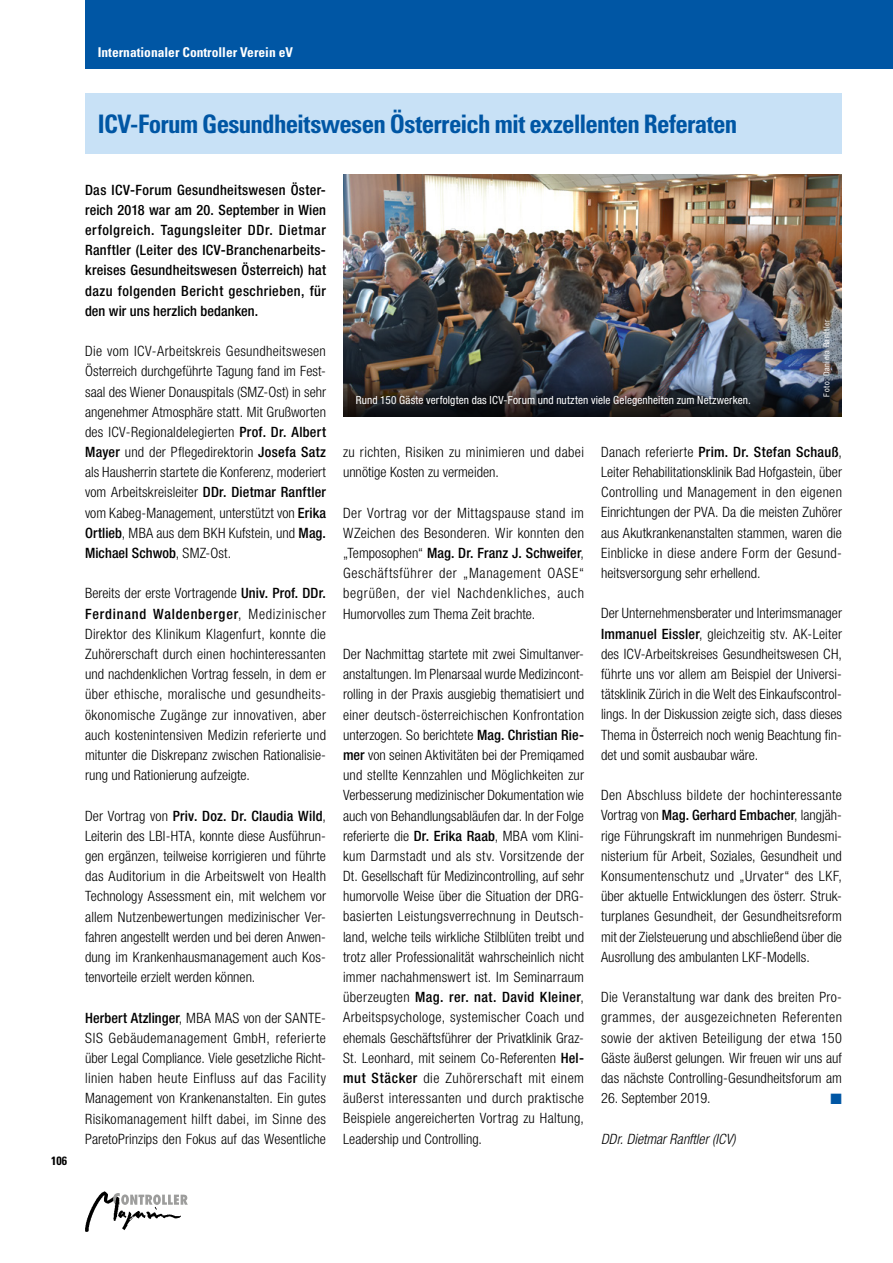
<style>
.page{position:relative;width:893px;height:1263px;background:#fff}
.page>*{position:absolute;margin:0;border:0;box-sizing:border-box;transform-origin:0 0}
.t1{font:700 condensed 25.5px "Univers LT Std";letter-spacing:-.03em;color:#0056a4}
.t2{font:15px "Zapf Dingbats ITC";color:#0056a4}
.t3{font:300 condensed 14.25px/20.2px "Helvetica Neue LT Pro";letter-spacing:.005em;color:#000;text-align:justify}
.t4{font:500 condensed 14.25px/20.2px "Helvetica Neue LT Pro";letter-spacing:.025em;color:#000;text-align:justify}
.t5{font:italic 300 condensed 14.25px "Helvetica Neue LT Pro";color:#000}
.t6{font:700 condensed 13.5px "Univers LT Std";color:#fff}
.t7{font:700 condensed 12px "Univers LT Std";color:#000}
.t8{font:condensed 11.25px "Helvetica Neue LT Pro";letter-spacing:.01em;color:#fff}
.t9{font:condensed 8.25px "Helvetica Neue LT Pro";letter-spacing:.07em;color:#fff}
.s1{font-weight:500}
</style>
<div class="page">
<svg style="left:181px;top:1194px;width:7px;height:11px"></svg>
<img style="left:85px;top:1191px;width:96px;height:41px">
<div style="left:85px;top:0;width:808px;height:68px;background:#0056a4"></div>
<div style="left:85px;top:94px;width:757px;height:60px;background:#c8e1f6"></div>
<img style="left:343px;top:174px;width:499px;height:202px">
<svg style="left:343px;top:376px;width:499px;height:41px;background:#26292f"></svg>
<p class="t6" style="left:98px;top:43px;width:197px">Internationaler Controller Verein eV</p>
<h1 class="t1" style="left:98px;top:108px;width:641px">ICV-Forum Gesundheitswesen Österreich mit exzellenten Referaten</h1>
<p class="t7" style="left:51px;top:1154px;width:17px">106</p>
<p class="t4" style="left:85px;top:179px;width:243px">Das ICV-Forum Gesundheitswesen Öster&shy;reich 2018 war am 20. September in Wien erfolgreich. Tagungsleiter DDr. Dietmar Ranftler (Leiter des ICV-Branchenarbeits&shy;kreises Gesundheitswesen Österreich) hat dazu folgenden Bericht geschrieben, für den wir uns herzlich bedanken.</p>
<p class="t3" style="left:85px;top:341px;width:242px">Die vom ICV-Arbeitskreis Gesundheitswesen Österreich durchgeführte Tagung fand im Fest&shy;saal des Wiener Donauspitals (SMZ-Ost) in sehr angenehmer Atmosphäre statt. Mit Grußworten des ICV-Regionaldelegierten <span class="s1">Prof. Dr. Albert Mayer</span> und der Pflegedirektorin <span class="s1">Josefa Satz </span>als Hausherrin startete die Konferenz, moderiert vom Arbeitskreisleiter <span class="s1">DDr. Dietmar Ranftler </span>vom Kabeg-Management, unterstützt von <span class="s1">Erika Ortlieb</span>, MBA aus dem BKH Kufstein, und <span class="s1">Mag.<br>Michael Schwob</span>, SMZ-Ost.</p>
<p class="t3" style="left:85px;top:583px;width:242px">Bereits der erste Vortragende <span class="s1">Univ. Prof. DDr.<br>Ferdinand Waldenberger</span>, Medizinischer Direktor des Klinikum Klagenfurt, konnte die Zuhörerschaft durch einen hochinteressanten und nachdenklichen Vortrag fesseln, in dem er über ethische, moralische und gesundheits&shy;ökonomische Zugänge zur innovativen, aber auch kostenintensiven Medizin referierte und mitunter die Diskrepanz zwischen Rationalisie&shy;rung und Rationierung aufzeigte.</p>
<p class="t3" style="left:85px;top:805px;width:243px">Der Vortrag von <span class="s1">Priv. Doz. Dr. Claudia Wild</span>, Leiterin des LBI-HTA, konnte diese Ausführun&shy;gen ergänzen, teilweise korrigieren und führte das Auditorium in die Arbeitswelt von Health Technology Assessment ein, mit welchem vor allem Nutzenbewertungen medizinischer Ver&shy;fahren angestellt werden und bei deren Anwen&shy;dung im Krankenhausmanagement auch Kos&shy;tenvorteile erzielt werden können.</p>
<p class="t3" style="left:85px;top:1007px;width:242px"><span class="s1">Herbert Atzlinger</span>, MBA MAS von der SANTE-SIS Gebäudemanagement GmbH, referierte über Legal Compliance. Viele gesetzliche Richt&shy;linien haben heute Einfluss auf das Facility Management von Krankenanstalten. Ein gutes Risikomanagement hilft dabei, im Sinne des ParetoPrinzips den Fokus auf das Wesentliche</p>
<p class="t8" style="left:356px;top:394px;width:397px">Rund 150 Gäste verfolgten das ICV-Forum und nutzten viele Gelegenheiten zum Netzwerken.</p>
<p class="t9" style="left:822px;top:396px;width:79px;rotate:-90deg">Foto: Daniela Ranftler</p>
<p class="t3" style="left:343px;top:442px;width:242px">zu richten, Risiken zu minimieren und dabei unnötige Kosten zu vermeiden.</p>
<p class="t3" style="left:343px;top:502px;width:242px">Der Vortrag vor der Mittagspause stand im WZeichen des Besonderen. Wir konnten den „Temposophen“ <span class="s1">Mag. Dr. Franz J. Schweifer</span>, Geschäftsführer der „Management OASE“ begrüßen, der viel Nachdenkliches, auch Humorvolles zum Thema Zeit brachte.</p>
<p class="t3" style="left:343px;top:644px;width:242px">Der Nachmittag startete mit zwei Simultanver&shy;anstaltungen. Im Plenarsaal wurde Medizincont&shy;rolling in der Praxis ausgiebig thematisiert und einer deutsch-österreichischen Konfrontation unterzogen. So berichtete <span class="s1">Mag. Christian Rie&shy;mer</span> von seinen Aktivitäten bei der Premiqamed und stellte Kennzahlen und Möglichkeiten zur Verbesserung medizinischer Dokumentation wie auch von Behandlungsabläufen dar. In der Folge referierte die <span class="s1">Dr. Erika Raab</span>, MBA vom Klini&shy;kum Darmstadt und als stv. Vorsitzende der Dt. Gesellschaft für Medizincontrolling, auf sehr humorvolle Weise über die Situation der DRG&shy;basierten Leistungsverrechnung in Deutsch&shy;land, welche teils wirkliche Stilblüten treibt und trotz aller Professionalität wahrscheinlich nicht immer nachahmenswert ist. Im Seminarraum überzeugten <span class="s1">Mag. rer. nat. David Kleiner</span>, Arbeitspsychologe, systemischer Coach und ehemals Geschäftsführer der Privatklinik Graz-St. Leonhard, mit seinem Co-Referenten <span class="s1">Hel&shy;mut Stäcker</span> die Zuhörerschaft mit einem äußerst interessanten und durch praktische Beispiele angereicherten Vortrag zu Haltung, Leadership und Controlling.</p>
<p class="t3" style="left:601px;top:442px;width:242px">Danach referierte <span class="s1">Prim. Dr. Stefan Schauß</span>, Leiter Rehabilitationsklinik Bad Hofgastein, über Controlling und Management in den eigenen Einrichtungen der PVA. Da die meisten Zuhörer aus Akutkrankenanstalten stammen, waren die Einblicke in diese andere Form der Gesund&shy;heitsversorgung sehr erhellend.</p>
<p class="t3" style="left:601px;top:603px;width:243px;text-align:left">Der Unternehmensberater und Interimsmanager <span class="s1">Immanuel Eissler</span>, gleichzeitig stv. AK-Leiter des ICV-Arbeitskreises Gesundheitswesen CH, führte uns vor allem am Beispiel der Universi&shy;tätsklinik Zürich in die Welt des Einkaufscontrol&shy;lings. In der Diskussion zeigte sich, dass dieses Thema in Österreich noch wenig Beachtung fin&shy;det und somit ausbaubar wäre.</p>
<p class="t3" style="left:601px;top:785px;width:242px">Den Abschluss bildete der hochinteressante Vortrag von <span class="s1">Mag. Gerhard Embacher</span>, langjäh&shy;rige Führungskraft im nunmehrigen Bundesmi&shy;nisterium für Arbeit, Soziales, Gesundheit und Konsumentenschutz und „Urvater“ des LKF, über aktuelle Entwicklungen des österr. Struk&shy;turplanes Gesundheit, der Gesundheitsreform mit der Zielsteuerung und abschließend über die Ausrollung des ambulanten LKF-Modells.</p>
<p class="t3" style="left:601px;top:987px;width:242px">Die Veranstaltung war dank des breiten Pro&shy;grammes, der ausgezeichneten Referenten sowie der aktiven Beteiligung der etwa 150<br>Gäste äußerst gelungen. Wir freuen wir uns auf das nächste Controlling-Gesundheitsforum am</p>
<p class="t3" style="left:601px;top:1088px;width:111px">26. September 2019.</p>
<p class="t2" style="left:830px;top:1091px;width:13px">■</p>
<p class="t5" style="left:601px;top:1131px;width:136px">DDr. Dietmar Ranftler (ICV)</p>
</div>
